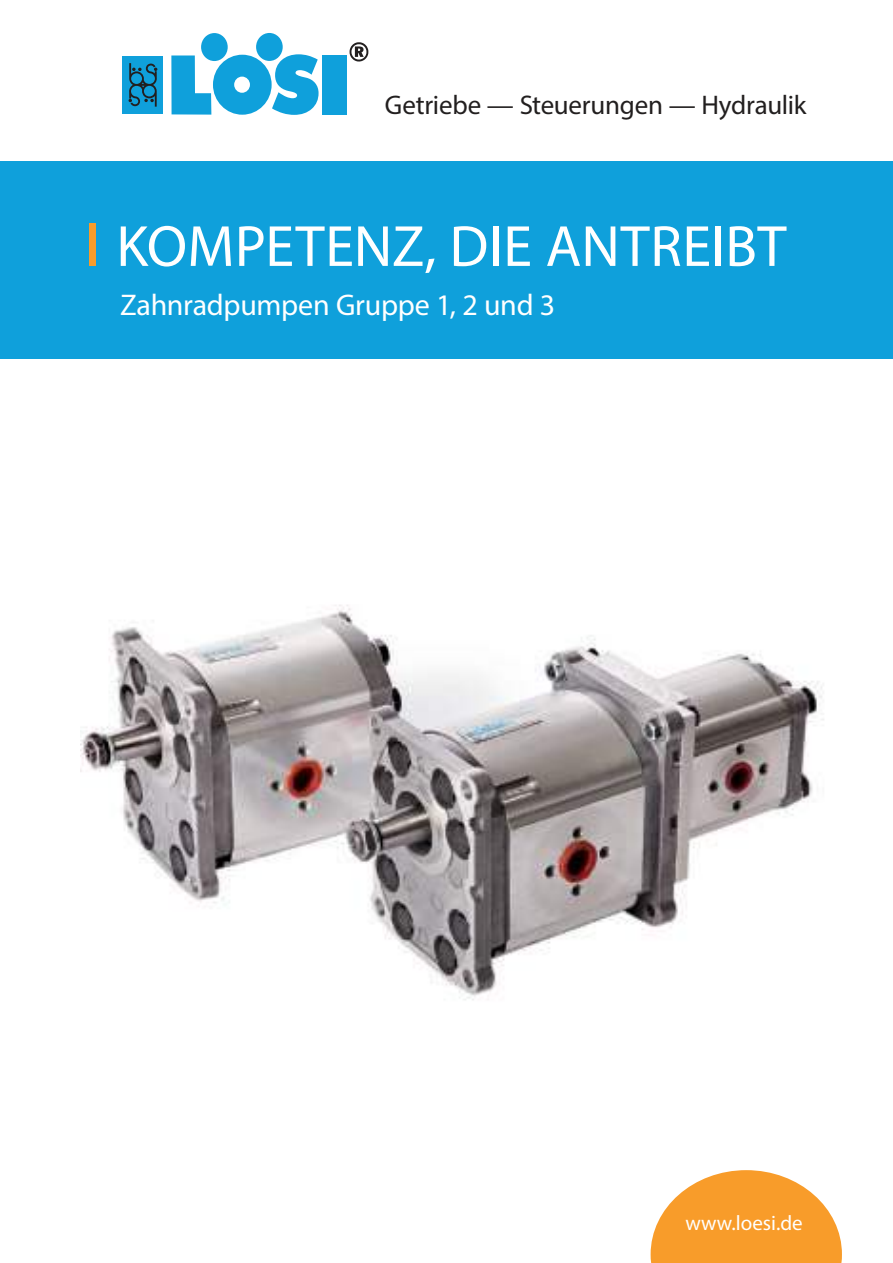
<style>
.page{position:relative;width:893px;height:1263px;background:#fff}
.page>*{position:absolute;margin:0;border:0;box-sizing:border-box;transform-origin:0 0}
.t1{font:58.5px "Myriad Pro";letter-spacing:.005em;color:#fff}
.t2{font:30px "Myriad Pro";letter-spacing:-.01em;color:#fff}
.t3{font:27px "Myriad Pro";letter-spacing:-.01em;color:#221f1f}
.t4{font:21px "Myriad Pro";color:#fff}
</style>
<div class="page">
<svg style="left:651px;top:1170px;width:191px;height:93px"></svg>
<img style="left:81px;top:605px;width:743px;height:395px">
<div style="left:0;top:162px;width:893px;height:197px;background:#0fa0db"></div>
<div style="left:89px;top:223px;width:7px;height:43px;background:#f89c2a"></div>
<div style="left:123px;top:56px;width:40px;height:58px;background:#0fa0db"></div>
<div style="left:323px;top:55px;width:24px;height:60px;background:#0fa0db"></div>
<div style="left:201px;top:33px;width:27px;height:28px;background:#0fa0db;border-radius:50%"></div>
<div style="left:256px;top:33px;width:27px;height:28px;background:#0fa0db;border-radius:50%"></div>
<svg style="left:171px;top:54px;width:148px;height:61px"></svg>
<svg style="left:350px;top:42px;width:18px;height:20px"></svg>
<svg style="left:129px;top:63px;width:28px;height:44px"></svg>
<p class="t3" style="left:385px;top:92px;width:423px">Getriebe — Steuerungen — Hydraulik</p>
<h1 class="t1" style="left:116px;top:217px;width:672px">KOMPETENZ, DIE ANTREIBT</h1>
<p class="t2" style="left:120px;top:290px;width:437px">Zahnradpumpen Gruppe 1, 2 und 3</p>
<p class="t4" style="left:685px;top:1213px;width:119px">www.loesi.de</p>
</div>
